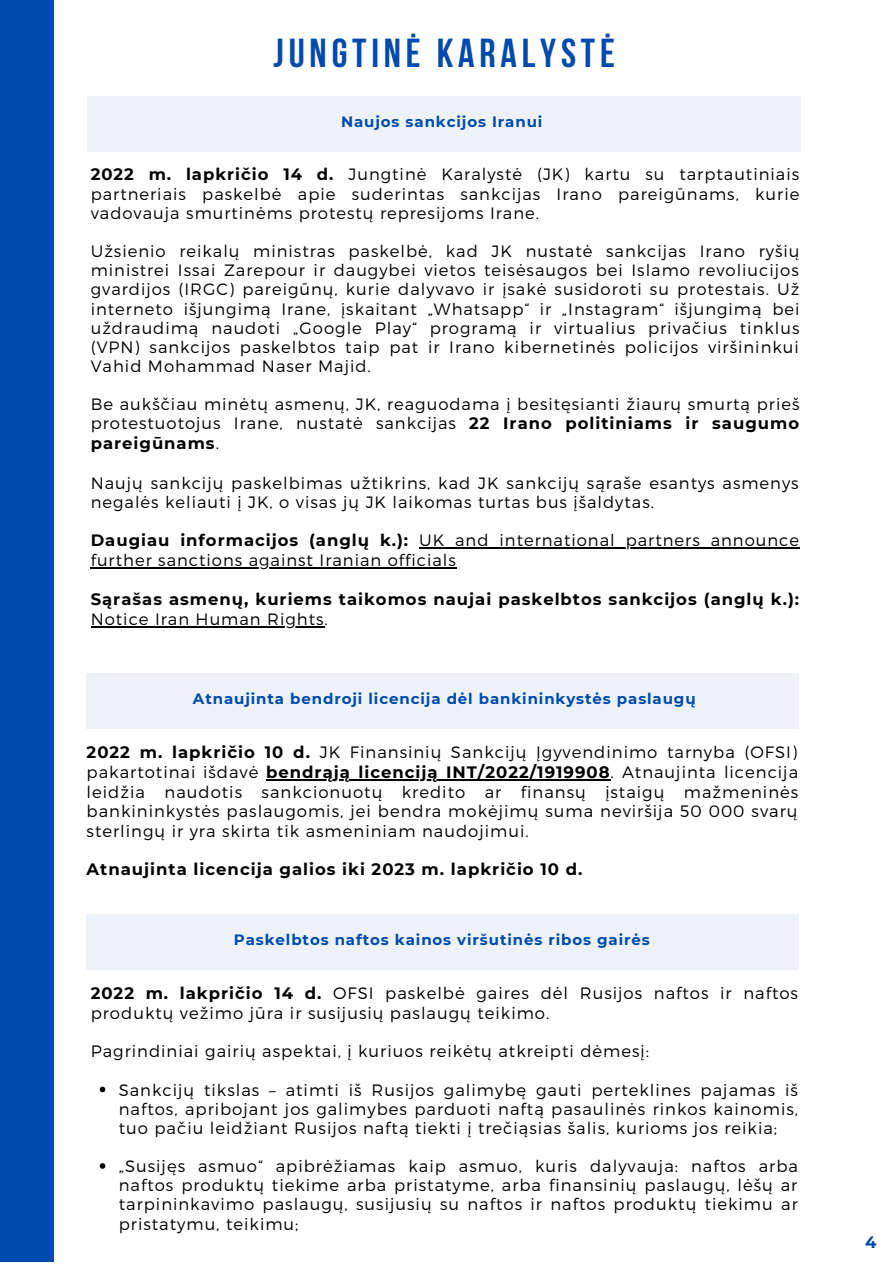
<style>
.page{position:relative;width:893px;height:1264px;background:#fff}
.page>*{position:absolute;margin:0;border:0;box-sizing:border-box;transform-origin:0 0}
.t1{font:700 40.35px "Bebas Neue";letter-spacing:.12em;color:#004aad}
.t2{font:300 16.5px/19px "Montserrat";letter-spacing:.06em;color:#000;text-align:justify}
.t3{font:700 16.5px "Montserrat";letter-spacing:.06em;color:#000}
.t4{font:700 16.5px "Montserrat";color:#004aad}
.t5{font:300 16.35px/19px "Montserrat";letter-spacing:.06em;color:#000;text-align:justify}
.t6{font:700 16.35px "Montserrat";letter-spacing:.06em;color:#000}
.t7{font:700 15px "Montserrat";letter-spacing:.06em;color:#004aad}
.s1{font-weight:700}
</style>
<div class="page">
<div style="left:0;top:0;width:54px;height:1261px;background:#004aad"></div>
<hr style="left:266px;top:779px;width:344px;height:1px;background:#000">
<div style="left:87px;top:673px;width:712px;height:55px;background:#edf2f9"></div>
<hr style="left:419px;top:547px;width:381px;height:1px;background:#000">
<hr style="left:91px;top:567px;width:366px;height:1px;background:#000">
<hr style="left:91px;top:626px;width:233px;height:1px;background:#000">
<div style="left:88px;top:96px;width:713px;height:55px;background:#edf2f9"></div>
<div style="left:87px;top:914px;width:712px;height:55px;background:#edf2f9"></div>
<svg style="left:100px;top:1086px;width:5px;height:6px"></svg>
<svg style="left:100px;top:1163px;width:5px;height:5px"></svg>
<h1 class="t1" style="left:273px;top:37px;width:343px">JUNGTINĖ KARALYSTĖ</h1>
<p class="t7" style="left:341px;top:112px;width:203px">Naujos sankcijos Iranui</p>
<p class="t5" style="left:91px;top:163px;width:710px;line-height:19.6px"><span class="s1">2022 m. lapkričio 14 d.</span> Jungtinė Karalystė (JK) kartu su tarptautiniais partneriais paskelbė apie suderintas sankcijas Irano pareigūnams, kurie vadovauja smurtinėms protestų represijoms Irane.</p>
<p class="t5" style="left:91px;top:241px;width:710px">Užsienio reikalų ministras paskelbė, kad JK nustatė sankcijas Irano ryšių ministrei Issai Zarepour ir daugybei vietos teisėsaugos bei Islamo revoliucijos gvardijos (IRGC) pareigūnų, kurie dalyvavo ir įsakė susidoroti su protestais. Už interneto išjungimą Irane, įskaitant „Whatsapp“ ir „Instagram“ išjungimą bei uždraudimą naudoti „Google Play“ programą ir virtualius privačius tinklus (VPN) sankcijos paskelbtos taip pat ir Irano kibernetinės policijos viršininkui Vahid Mohammad Naser Majid.</p>
<p class="t5" style="left:91px;top:393px;width:710px;line-height:19.6px">Be aukščiau minėtų asmenų, JK, reaguodama į besitęsianti žiaurų smurtą prieš protestuotojus Irane, nustatė sankcijas <span class="s1">22 Irano politiniams ir saugumo pareigūnams</span>.</p>
<p class="t5" style="left:91px;top:472px;width:709px">Naujų sankcijų paskelbimas užtikrins, kad JK sankcijų sąraše esantys asmenys negalės keliauti į JK, o visas jų JK laikomas turtas bus įšaldytas.</p>
<p class="t5" style="left:91px;top:529px;width:709px;line-height:20.2px"><span class="s1">Daugiau informacijos (anglų k.):</span> UK and international partners announce further sanctions against Iranian officials</p>
<p class="t6" style="left:91px;top:589px;width:710px">Sąrašas asmenų, kuriems taikomos naujai paskelbtos sankcijos (anglų k.):</p>
<p class="t5" style="left:91px;top:608px;width:238px">Notice Iran Human Rights.</p>
<p class="t7" style="left:193px;top:689px;width:504px">Atnaujinta bendroji licencija dėl bankininkystės paslaugų</p>
<p class="t2" style="left:87px;top:741px;width:713px;line-height:19.6px"><span class="s1">2022 m. lapkričio 10 d.</span> JK Finansinių Sankcijų Įgyvendinimo tarnyba (OFSI) pakartotinai išdavė <span class="s1">bendrąją licenciją INT/2022/1919908</span>. Atnaujinta licencija leidžia naudotis sankcionuotų kredito ar finansų įstaigų mažmeninės bankininkystės paslaugomis, jei bendra mokėjimų suma neviršija 50 000 svarų sterlingų ir yra skirta tik asmeniniam naudojimui.</p>
<p class="t3" style="left:87px;top:858px;width:497px">Atnaujinta licencija galios iki 2023 m. lapkričio 10 d.</p>
<p class="t7" style="left:234px;top:930px;width:417px">Paskelbtos naftos kainos viršutinės ribos gairės</p>
<p class="t2" style="left:91px;top:982px;width:708px;line-height:20.2px"><span class="s1">2022 m. lakpričio 14 d.</span> OFSI paskelbė gaires dėl Rusijos naftos ir naftos produktų vežimo jūra ir susijusių paslaugų teikimo.</p>
<p class="t2" style="left:91px;top:1041px;width:559px">Pagrindiniai gairių aspektai, į kuriuos reikėtų atkreipti dėmesį:</p>
<p class="t2" style="left:119px;top:1079px;width:680px">Sankcijų tikslas – atimti iš Rusijos galimybę gauti perteklines pajamas iš naftos, apribojant jos galimybes parduoti naftą pasaulinės rinkos kainomis, tuo pačiu leidžiant Rusijos naftą tiekti į trečiąsias šalis, kurioms jos reikia;</p>
<p class="t2" style="left:119px;top:1155px;width:680px">„Susijęs asmuo“ apibrėžiamas kaip asmuo, kuris dalyvauja: naftos arba naftos produktų tiekime arba pristatyme, arba finansinių paslaugų, lėšų ar tarpininkavimo paslaugų, susijusių su naftos ir naftos produktų tiekimu ar pristatymu, teikimu;</p>
<p class="t4" style="left:865px;top:1231px;width:13px">4</p>
</div>
